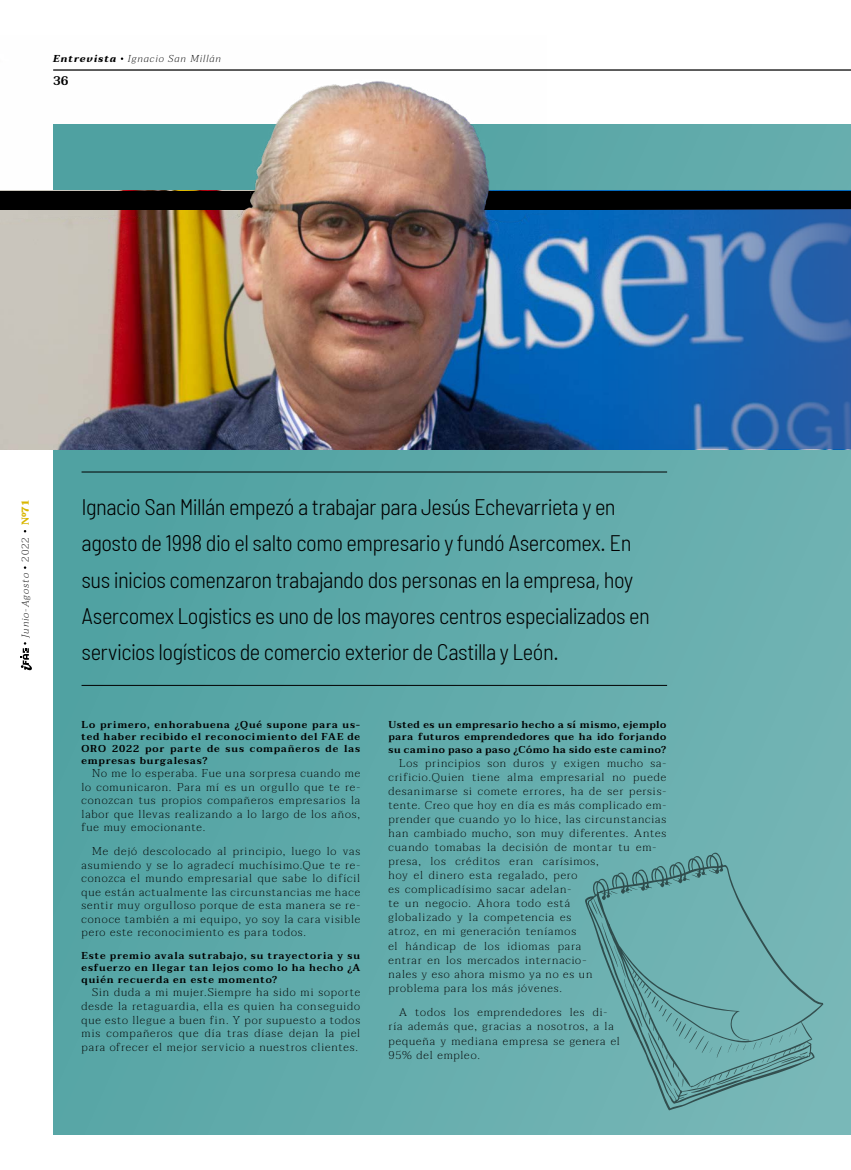
<style>
.page{position:relative;width:851px;height:1170px;background:#fff}
.page>*{position:absolute;margin:0;border:0;box-sizing:border-box;transform-origin:0 0}
.t1{font:300 semi-condensed 22.5px/36.2px "Barlow";letter-spacing:-.02em;color:#000}
.t2{font:600 12.5px "Taviraj";color:#000}
.t3{font:200 11.25px/14px "Taviraj";letter-spacing:.08em;color:#000;text-align:justify}
.t4{font:600 10px/12px "Taviraj";letter-spacing:.075em;color:#000;text-align:justify}
.t5{font:italic 200 10px "Taviraj";letter-spacing:.095em;color:#000}
.s1{font-weight:700}
.s2{font-style:normal}
.s3{font-weight:800;font-style:normal;color:#d9b600}
.s4{font-weight:900;font-style:normal;color:#d9b600}
</style>
<div class="page">
<div style="left:53px;top:124px;width:797px;height:1010px;background:linear-gradient(to right,#52a3a3,#70b3b3)"></div>
<svg style="left:21px;top:642px;width:11px;height:28px"></svg>
<div style="left:0;top:191px;width:850px;height:19px;background:#000"></div>
<hr style="left:81px;top:471px;width:586px;height:1px;background:#000">
<hr style="left:81px;top:685px;width:586px;height:1px;background:#000">
<img style="left:0;top:58px;width:546px;height:391px">
<hr style="left:53px;top:69px;width:797px;height:2px;background:#000">
<div style="left:584px;top:864px;width:239px;height:246px;background:#71b3b3"></div>
<svg style="left:601px;top:922px;width:206px;height:170px;background:#6cabab"></svg>
<svg style="left:592px;top:851px;width:131px;height:49px;background:#63a1a1"></svg>
<svg style="left:490px;top:210px;width:360px;height:239px;background:#2b6eb2"></svg>
<p class="t5" style="left:53px;top:51px;width:169px"><span class="s1">Entrevista</span> Ignacio San Millán</p>
<p class="t2" style="left:53px;top:73px;width:17px">36</p>
<p class="t5" style="left:18px;top:637px;width:139px;rotate:-90deg">Junio-Agosto <span class="s2">2022</span> <span class="s3">Nº</span><span class="s4">71</span></p>
<p class="t1" style="left:81px;top:488px;width:569px">Ignacio San Millán empezó a trabajar para Jesús Echevarrieta y en agosto de 1998 dio el salto como empresario y fundó Asercomex. En sus inicios comenzaron trabajando dos personas en la empresa, hoy Asercomex Logistics es uno de los mayores centros especializados en servicios logísticos de comercio exterior de Castilla y León.</p>
<p class="t4" style="left:81px;top:718px;width:280px">Lo primero, enhorabuena ¿Qué supone para us&shy;ted haber recibido el reconocimiento del FAE de ORO 2022 por parte de sus compañeros de las empresas burgalesas?</p>
<p class="t3" style="left:81px;top:766px;width:280px;line-height:13.5px;text-indent:11px">No me lo esperaba. Fue una sorpresa cuando me lo comunicaron. Para mí es un orgullo que te re&shy;conozcan tus propios compañeros empresarios la labor que llevas realizando a lo largo de los años, fue muy emocionante.</p>
<p class="t3" style="left:81px;top:844px;width:280px;line-height:13.5px;text-indent:11px">Me dejó descolocado al principio, luego lo vas asumiendo y se lo agradecí muchísimo.Que te re&shy;conozca el mundo empresarial que sabe lo difícil que están actualmente las circunstancias me hace sentir muy orgulloso porque de esta manera se re&shy;conoce también a mi equipo, yo soy la cara visible pero este reconocimiento es para todos.</p>
<p class="t4" style="left:81px;top:949px;width:280px">Este premio avala sutrabajo, su trayectoria y su esfuerzo en llegar tan lejos como lo ha hecho ¿A quién recuerda en este momento?</p>
<p class="t3" style="left:81px;top:986px;width:280px;line-height:13.5px;text-indent:11px">Sin duda a mi mujer.Siempre ha sido mi soporte desde la retaguardia, ella es quien ha conseguido que esto llegue a buen fin. Y por supuesto a todos mis compañeros que día tras díase dejan la piel para ofrecer el mejor servicio a nuestros clientes.</p>
<p class="t4" style="left:388px;top:717px;width:279px;line-height:12.5px">Usted es un empresario hecho a sí mismo, ejemplo para futuros emprendedores que ha ido forjando su camino paso a paso ¿Cómo ha sido este camino?</p>
<p class="t3" style="left:388px;top:756px;width:279px;text-align:left;text-indent:11px">Los principios son duros y exigen mucho sa&shy;crificio.Quien tiene alma empresarial no puede desanimarse si comete errores, ha de ser persis&shy;tente. Creo que hoy en día es más complicado em&shy;prender que cuando yo lo hice, las circunstancias han cambiado mucho, son muy diferentes. Antes cuando tomabas la decisión de montar tu em&shy;presa, los créditos eran carísimos,<br>hoy el dinero esta regalado, pero<br>es complicadísimo sacar adelan-<br>te un negocio. Ahora todo está<br>globalizado y la competencia es<br>atroz, en mi generación teníamos<br>el hándicap de los idiomas para<br>entrar en los mercados internacio-<br>nales y eso ahora mismo ya no es un<br>problema para los más jóvenes.</p>
<p class="t3" style="left:388px;top:1005px;width:233px;text-align:left;text-indent:11px">A todos los emprendedores les di&shy;ría además que, gracias a nosotros, a la pequeña y mediana empresa se genera el<br>95% del empleo.</p>
</div>
